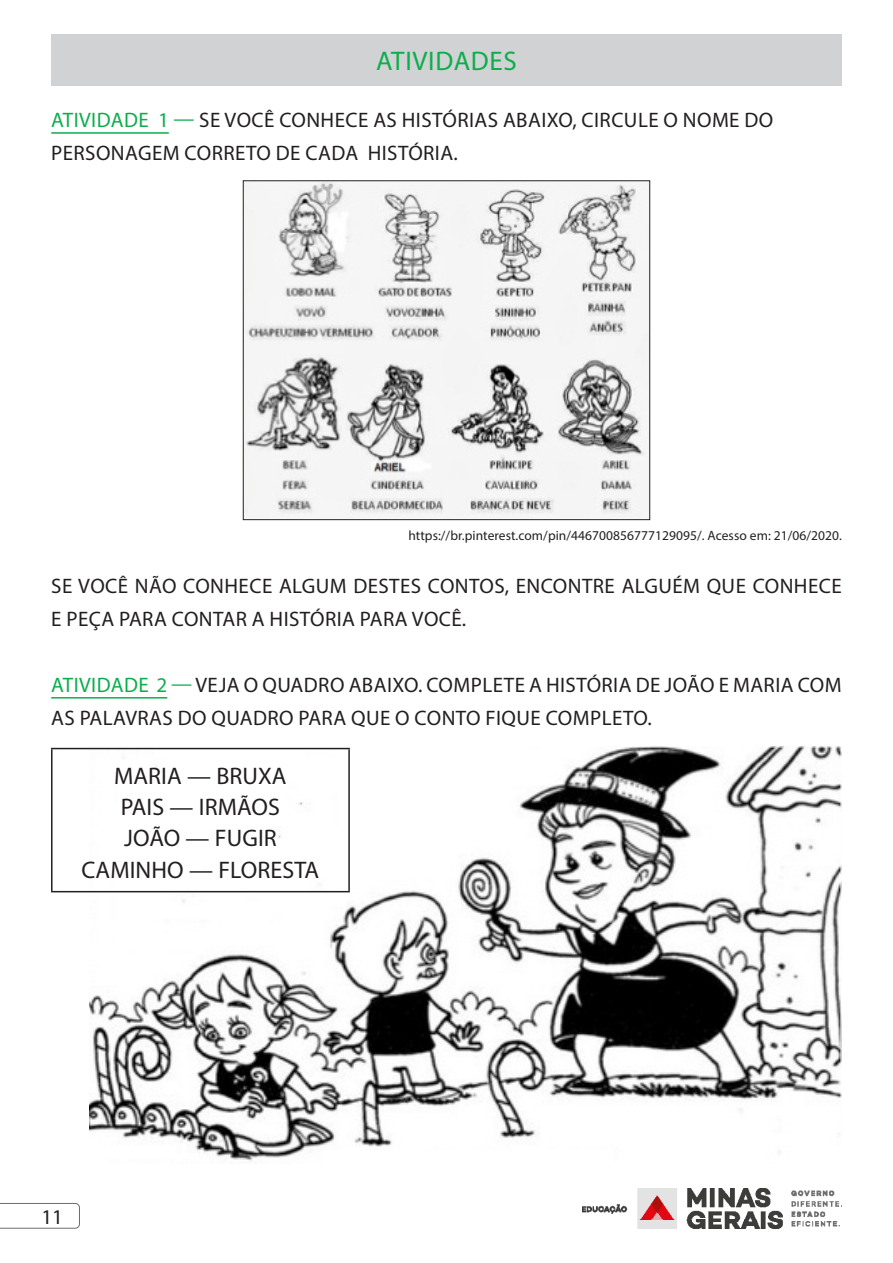
<style>
.page{position:relative;width:893px;height:1263px;background:#fff}
.page>*{position:absolute;margin:0;border:0;box-sizing:border-box;transform-origin:0 0}
._02_Título_Atividade{font:27px "Myriad Pro";letter-spacing:.025em;color:#0cae4c}
._07_Tabela2_Atividad{font:24px "Myriad Pro";letter-spacing:.005em;color:#231f20}
._05_Título_Atividade{font:21px/33px "Myriad Pro";letter-spacing:.02em;color:#231f20}
._08_Fonte_de_Textos{font:13.5px "Myriad Pro";letter-spacing:.005em;color:#231f20}
.s1{color:#0cae4c}
</style>
<div class="page">
<svg style="left:0;top:1203px;width:80px;height:26px"></svg>
<img style="left:583px;top:1189px;width:259px;height:40px">
<img style="left:89px;top:746px;width:753px;height:415px">
<div style="left:51px;top:34px;width:791px;height:51px;background:#d1d2d4"></div>
<hr style="left:51px;top:132px;width:118px;height:2px;background:#0cae4c">
<hr style="left:51px;top:697px;width:116px;height:1px;background:#0cae4c">
<img style="left:245px;top:182px;width:403px;height:336px">
<div style="left:243px;top:180px;width:407px;height:340px;border:1px solid #231f20"></div>
<hr style="left:51px;top:748px;width:299px;height:1px;background:#231f20">
<hr style="left:51px;top:749px;width:2px;height:142px;background:#231f20">
<hr style="left:348px;top:749px;width:2px;height:142px;background:#231f20">
<hr style="left:51px;top:891px;width:299px;height:1px;background:#231f20">
<div style="left:322px;top:1150px;width:290px;height:26px;background:#fff"></div>
<p class="_02_Título_Atividade" style="left:376px;top:45px;width:142px">ATIVIDADES</p>
<p class="_05_Título_Atividade" style="left:51px;top:103px;width:724px"><span class="s1">ATIVIDADE 1 —</span> SE VOCÊ CONHECE AS HISTÓRIAS ABAIXO, CIRCULE O NOME DO<br>PERSONAGEM CORRETO DE CADA HISTÓRIA.</p>
<p class="_08_Fonte_de_Textos" style="left:408px;top:527px;width:435px">https://br.pinterest.com/pin/446700856777129095/. Acesso em: 21/06/2020.</p>
<p class="_05_Título_Atividade" style="left:51px;top:569px;width:792px">SE VOCÊ NÃO CONHECE ALGUM DESTES CONTOS, ENCONTRE ALGUÉM QUE CONHECE<br>E PEÇA PARA CONTAR A HISTÓRIA PARA VOCÊ.</p>
<p class="_05_Título_Atividade" style="left:51px;top:668px;width:792px"><span class="s1">ATIVIDADE 2 —</span> VEJA O QUADRO ABAIXO. COMPLETE A HISTÓRIA DE JOÃO E MARIA COM<br>AS PALAVRAS DO QUADRO PARA QUE O CONTO FIQUE COMPLETO.</p>
<p class="_07_Tabela2_Atividad" style="left:114px;top:761px;width:174px">MARIA — BRUXA</p>
<p class="_07_Tabela2_Atividad" style="left:121px;top:792px;width:161px">PAIS — IRMÃOS</p>
<p class="_07_Tabela2_Atividad" style="left:124px;top:824px;width:154px">JOÃO — FUGIR</p>
<p class="_07_Tabela2_Atividad" style="left:82px;top:855px;width:239px">CAMINHO — FLORESTA</p>
<p class="_05_Título_Atividade" style="left:42px;top:1200px;width:23px">11</p>
</div>
